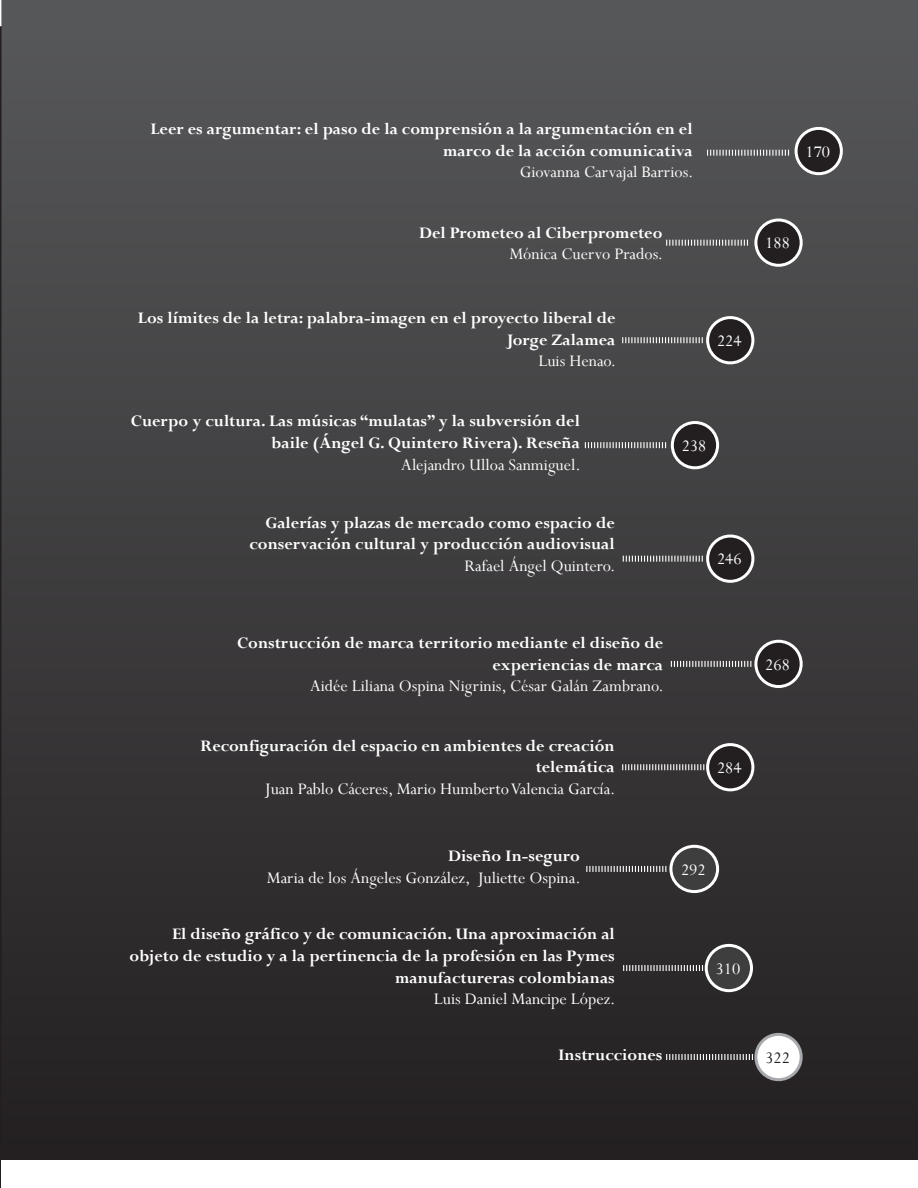
<style>
.page{position:relative;width:918px;height:1188px;background:#fff}
.page>*{position:absolute;margin:0;border:0;box-sizing:border-box;transform-origin:0 0}
.cuerpos_de_textos{font:700 18px/21.6px "Perpetua";color:#fff;text-align:right}
.t1{font:18px "Perpetua";color:#fff}
.t2{font:18px "Perpetua";color:#231f20}
</style>
<div class="page">
<div style="left:2px;top:0;width:916px;height:1188px;background:linear-gradient(to bottom,#57585a,#242021)"></div>
<hr style="left:0;top:0;width:2px;height:1188px;background:#231f20">
<svg style="left:0;top:0;width:2px;height:107px"></svg>
<svg style="left:666px;top:240px;width:82px;height:6px"></svg>
<svg style="left:622px;top:337px;width:81px;height:6px"></svg>
<svg style="left:585px;top:442px;width:81px;height:6px"></svg>
<svg style="left:671px;top:661px;width:80px;height:6px"></svg>
<svg style="left:622px;top:764px;width:82px;height:6px"></svg>
<svg style="left:586px;top:866px;width:80px;height:6px"></svg>
<svg style="left:623px;top:965px;width:82px;height:6px"></svg>
<svg style="left:666px;top:1054px;width:87px;height:6px"></svg>
<svg style="left:623px;top:556px;width:80px;height:6px"></svg>
<div style="left:796px;top:128px;width:45px;height:46px;background:#231f20;border-radius:50%"></div>
<div style="left:795px;top:127px;width:48px;height:48px;border:3px solid #fff;border-radius:50%"></div>
<div style="left:756px;top:220px;width:45px;height:45px;background:#231f20;border-radius:50%"></div>
<div style="left:754px;top:219px;width:49px;height:48px;border:3px solid #fff;border-radius:50%"></div>
<div style="left:672px;top:423px;width:46px;height:45px;background:#231f20;border-radius:50%"></div>
<div style="left:671px;top:421px;width:48px;height:48px;border:3px solid #fff;border-radius:50%"></div>
<div style="left:708px;top:318px;width:45px;height:45px;background:#231f20;border-radius:50%"></div>
<div style="left:706px;top:316px;width:48px;height:48px;border:3px solid #fff;border-radius:50%"></div>
<div style="left:708px;top:536px;width:45px;height:45px;background:#231f20;border-radius:50%"></div>
<div style="left:706px;top:535px;width:48px;height:48px;border:3px solid #fff;border-radius:50%"></div>
<div style="left:756px;top:641px;width:45px;height:46px;background:#231f20;border-radius:50%"></div>
<div style="left:754px;top:640px;width:49px;height:48px;border:3px solid #fff;border-radius:50%"></div>
<div style="left:708px;top:745px;width:45px;height:45px;background:#231f20;border-radius:50%"></div>
<div style="left:706px;top:743px;width:48px;height:48px;border:3px solid #fff;border-radius:50%"></div>
<div style="left:671px;top:846px;width:47px;height:46px;background:#3e3e3f;border-radius:50%"></div>
<div style="left:669px;top:845px;width:50px;height:48px;border:3px solid #fff;border-radius:50%"></div>
<div style="left:706px;top:945px;width:46px;height:46px;background:#3e3e3f;border-radius:50%"></div>
<div style="left:705px;top:944px;width:48px;height:48px;border:3px solid #fff;border-radius:50%"></div>
<div style="left:756px;top:1034px;width:45px;height:46px;background:#fff;border-radius:50%"></div>
<div style="left:754px;top:1033px;width:49px;height:48px;border:3px solid #a8a9ad;border-radius:50%"></div>
<svg style="left:707px;top:150px;width:82px;height:6px"></svg>
<div style="left:2px;top:1161px;width:916px;height:27px;background:#fff"></div>
<p class="cuerpos_de_textos" style="left:150px;top:118px;width:544px">Leer es argumentar: el paso de la comprensión a la argumentación en el marco de la acción comunicativa</p>
<p class="t1" style="left:520px;top:161px;width:175px">Giovanna Carvajal Barrios.</p>
<p class="cuerpos_de_textos" style="left:419px;top:222px;width:245px">Del Prometeo al Ciberprometeo</p>
<p class="t1" style="left:509px;top:243px;width:155px">Mónica Cuervo Prados.</p>
<p class="cuerpos_de_textos" style="left:138px;top:307px;width:479px">Los límites de la letra: palabra-imagen en el proyecto liberal de<br>Jorge Zalamea</p>
<p class="t1" style="left:538px;top:350px;width:79px">Luis Henao.</p>
<p class="cuerpos_de_textos" style="left:131px;top:410px;width:451px">Cuerpo y cultura. Las músicas “mulatas” y la subversión del baile (Ángel G. Quintero Rivera). Reseña</p>
<p class="t1" style="left:401px;top:453px;width:181px">Alejandro Ulloa Sanmiguel.</p>
<p class="cuerpos_de_textos" style="left:265px;top:512px;width:351px">Galerías y plazas de mercado como espacio de</p>
<p class="cuerpos_de_textos" style="left:250px;top:533px;width:367px">conservación cultural y producción audiovisual</p>
<p class="t1" style="left:465px;top:555px;width:152px">Rafael Ángel Quintero.</p>
<p class="t1" style="left:717px;top:329px;width:26px">224</p>
<p class="t1" style="left:682px;top:434px;width:26px">238</p>
<p class="t1" style="left:717px;top:548px;width:26px">246</p>
<p class="cuerpos_de_textos" style="left:237px;top:632px;width:427px">Construcción de marca territorio mediante el diseño de</p>
<p class="cuerpos_de_textos" style="left:492px;top:653px;width:172px">experiencias de marca</p>
<p class="t1" style="left:310px;top:675px;width:355px">Aidée Liliana Ospina Nigrinis, César Galán Zambrano.</p>
<p class="cuerpos_de_textos" style="left:201px;top:734px;width:416px">Reconfiguración del espacio en ambientes de creación telemática</p>
<p class="t1" style="left:265px;top:777px;width:352px">Juan Pablo Cáceres, Mario Humberto Valencia García.</p>
<p class="t1" style="left:717px;top:756px;width:26px">284</p>
<p class="cuerpos_de_textos" style="left:448px;top:845px;width:133px">Diseño In-seguro</p>
<p class="t1" style="left:267px;top:866px;width:315px">Maria de los Ángeles González, Juliette Ospina.</p>
<p class="cuerpos_de_textos" style="left:130px;top:923px;width:487px">El diseño gráfico y de comunicación. Una aproximación al objeto de estudio y a la pertinencia de la profesión en las Pymes manufactureras colombianas</p>
<p class="t1" style="left:434px;top:988px;width:183px">Luis Daniel Mancipe López.</p>
<p class="cuerpos_de_textos" style="left:558px;top:1043px;width:106px">Instrucciones</p>
<p class="t1" style="left:681px;top:858px;width:26px">292</p>
<p class="t1" style="left:716px;top:957px;width:26px">310</p>
<p class="t1" style="left:805px;top:140px;width:26px">170</p>
<p class="t1" style="left:765px;top:232px;width:26px">188</p>
<p class="t1" style="left:765px;top:653px;width:26px">268</p>
<p class="t2" style="left:765px;top:1046px;width:26px">322</p>
</div>
